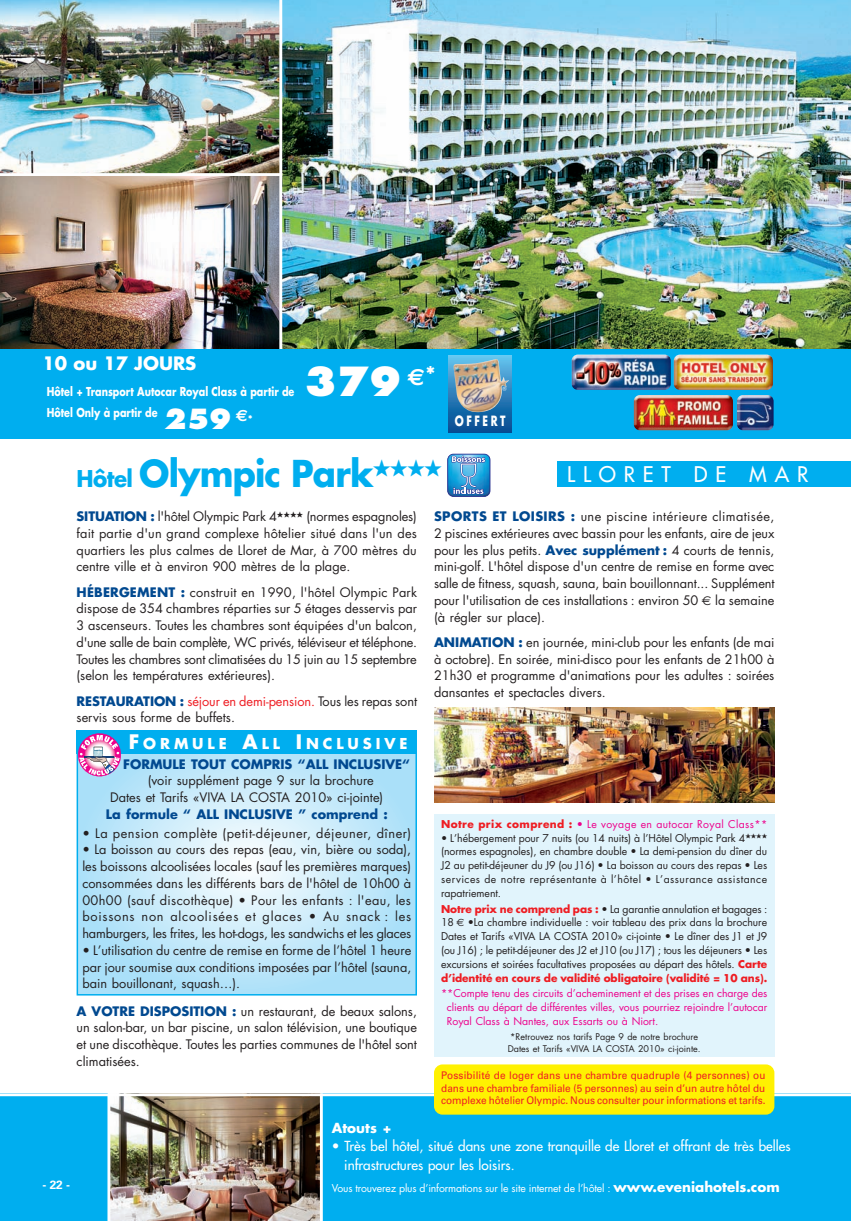
<style>
.page{position:relative;width:851px;height:1221px;background:#fff}
.page>*{position:absolute;margin:0;border:0;box-sizing:border-box;transform-origin:0 0}
.t1{font:800 39px "Futura";color:#fff}
.t2{font:700 36px "Futura";letter-spacing:-.025em;color:#00aeef;scale:.95 1}
.t3{font:800 27px "Futura";color:#fff}
.t4{font:21px "Futura";letter-spacing:.38em;color:#fff}
.t5{font:700 18px "Futura";color:#fff}
.t6{font:700 14.7px "Futura";letter-spacing:.265em;color:#fff}
.t7{font:700 13.8px "Futura";letter-spacing:.25em;color:#fff;scale:.74 1}
.t8{font:13.5px/18.5px "Futura";color:#fff}
.t9{font:700 13.5px "Futura";color:#fff}
.t10{font:12.75px/16.8px "Futura";color:#231f20;text-align:justify}
.t11{font:700 12.75px "Futura";color:#014990}
.t12{font:12.75px "Futura";letter-spacing:.04em;color:#231f20}
.t13{font:700 12px "Futura";color:#fff;scale:.8 1}
.t14{font:700 12px "Univers";color:#fff}
.t15{font:10.5px/13.8px "Futura";letter-spacing:-.005em;color:#231f20;text-align:justify}
.t16{font:10.5px/12.6px "Univers";letter-spacing:-.01em;color:#ee1d23;text-align:justify;scale:.95 1}
.t17{font:10.5px/13.8px "Futura";letter-spacing:-.005em;color:#ed028c;text-align:justify}
.t18{font:10.5px "Futura";letter-spacing:-.015em;color:#fff}
.t19{font:10.5px "Futura";letter-spacing:.035em;color:#ed028c}
.t20{font:9px/11.9px "Futura";color:#231f20}
.s1{font-size:22.5px}
.s2{font-weight:700;color:#014990}
.s3{color:#ee1d23}
.s4{font-size:19.5px}
.s5{font-family:"Euro Sans"}
.s6{font-weight:700;color:#ee1d23}
.s7{font-weight:700;font-size:13.5px}
</style>
<div class="page">
<img style="left:0;top:0;width:279px;height:173px">
<img style="left:282px;top:0;width:568px;height:349px">
<img style="left:0;top:176px;width:279px;height:173px">
<div style="left:0;top:1093px;width:109px;height:127px;background:#00aeef"></div>
<img style="left:110px;top:1096px;width:210px;height:124px">
<div style="left:321px;top:1093px;width:529px;height:127px;background:#00aeef"></div>
<hr style="left:107px;top:1093px;width:3px;height:127px;background:#fff">
<hr style="left:320px;top:1093px;width:3px;height:127px;background:#fff">
<hr style="left:0;top:1093px;width:850px;height:3px;background:#fff">
<div style="left:0;top:349px;width:850px;height:89px;background:#00aeef"></div>
<img style="left:434px;top:707px;width:340px;height:95px">
<svg style="left:80px;top:754px;width:334px;height:238px;background:#c3e8fa"></svg>
<div style="left:77px;top:731px;width:340px;height:264px;border:2px solid #00aeef"></div>
<div style="left:77px;top:730px;width:340px;height:24px;background:#00aeef"></div>
<div style="left:557px;top:461px;width:293px;height:26px;background:#00aeef"></div>
<svg style="left:78px;top:733px;width:43px;height:43px"></svg>
<div style="left:448px;top:355px;width:63px;height:77px;background:linear-gradient(to bottom,#65c3ee,#00468d)"></div>
<img style="left:453px;top:359px;width:56px;height:53px">
<div style="left:434px;top:814px;width:340px;height:242px;background:#e1f4fc"></div>
<svg style="left:447px;top:453px;width:43px;height:44px;background:#4f9cd1"></svg>
<div style="left:434px;top:1064px;width:340px;height:50px;background:#fff101;border-radius:9px"></div>
<img style="left:571px;top:354px;width:99px;height:36px;border-radius:6px">
<img style="left:673px;top:354px;width:99px;height:36px;border-radius:6px">
<img style="left:736px;top:395px;width:37px;height:35px;border-radius:6px">
<img style="left:633px;top:395px;width:99px;height:35px;border-radius:6px">
<svg style="left:502px;top:387px;width:4px;height:4px"></svg>
<h3 class="t5" style="left:43px;top:355px;width:155px">10 ou 17 JOURS</h3>
<p class="t13" style="left:47px;top:386px;width:311px">Hôtel + Transport Autocar Royal Class à partir de</p>
<p class="t13" style="left:47px;top:407px;width:140px">Hôtel Only à partir de</p>
<h3 class="t3" style="left:164px;top:407px;width:90px">259 <sup>€</sup><sup>*</sup></h3>
<h1 class="t1" style="left:304px;top:364px;width:133px">379 <sup>€</sup><sup>*</sup></h1>
<p class="t7" style="left:455px;top:415px;width:70px">OFFERT</p>
<h2 class="t2" style="left:77px;top:457px;width:386px"><span class="s1">Hôtel</span> Olympic Park★★★★</h2>
<h3 class="t4" style="left:567px;top:463px;width:243px">LLORET DE MAR</h3>
<p class="t10" style="left:77px;top:509px;width:342px"><span class="s2">SITUATION :</span> l'hôtel Olympic Park 4★★★★ (normes espagnoles) fait partie d'un grand complexe hôtelier situé dans l'un des quartiers les plus calmes de Lloret de Mar, à 700 mètres du centre ville et à environ 900 mètres de la plage.</p>
<p class="t10" style="left:77px;top:584px;width:342px"><span class="s2">HÉBERGEMENT :</span> construit en 1990, l'hôtel Olympic Park dispose de 354 chambres réparties sur 5 étages desservis par 3 ascenseurs. Toutes les chambres sont équipées d'un balcon, d'une salle de bain complète, WC privés, téléviseur et téléphone.<br>Toutes les chambres sont climatisées du 15 juin au 15 septembre (selon les températures extérieures).</p>
<p class="t10" style="left:77px;top:693px;width:342px"><span class="s2">RESTAURATION :</span> <span class="s3">séjour en demi-pension.</span> Tous les repas sont servis sous forme de buffets.</p>
<p class="t6" style="left:129px;top:736px;width:280px"><span class="s4">F</span>ORMULE <span class="s4">A</span>LL <span class="s4">I</span>NCLUSIVE</p>
<p class="t11" style="left:123px;top:758px;width:288px">FORMULE TOUT COMPRIS “ALL INCLUSIVE“</p>
<p class="t10" style="left:110px;top:773px;width:274px;text-indent:37px">(voir supplément page 9 sur la brochure<br>Dates et Tarifs «VIVA LA COSTA 2010» ci-jointe)</p>
<p class="t11" style="left:106px;top:808px;width:283px">La formule “ ALL INCLUSIVE ” comprend :</p>
<p class="t12" style="left:82px;top:827px;width:330px">• La pension complète (petit-déjeuner, déjeuner, dîner)</p>
<p class="t10" style="left:82px;top:842px;width:330px">• La boisson au cours des repas (eau, vin, bière ou soda), les boissons alcoolisées locales (sauf les premières marques) consommées dans les différents bars de l'hôtel de 10h00 à 00h00 (sauf discothèque) • Pour les enfants : l'eau, les boissons non alcoolisées et glaces • Au snack : les hamburgers, les frites, les hot-dogs, les sandwichs et les glaces</p>
<p class="t10" style="left:82px;top:942px;width:330px">• L’utilisation du centre de remise en forme de l’hôtel 1 heure par jour soumise aux conditions imposées par l’hôtel (sauna, bain bouillonant, squash…).</p>
<p class="t10" style="left:77px;top:1003px;width:342px"><span class="s2">A VOTRE DISPOSITION :</span> un restaurant, de beaux salons, un salon-bar, un bar piscine, un salon télévision, une boutique et une discothèque. Toutes les parties communes de l'hôtel sont climatisées.</p>
<p class="t10" style="left:434px;top:509px;width:342px"><span class="s2">SPORTS ET LOISIRS :</span> une piscine intérieure climatisée, 2 piscines extérieures avec bassin pour les enfants, aire de jeux pour les plus petits. <span class="s2">Avec supplément :</span> 4 courts de tennis, mini-golf. L'hôtel dispose d'un centre de remise en forme avec salle de fitness, squash, sauna, bain bouillonnant... Supplément pour l'utilisation de ces installations : environ 50 <span class="s5">€</span> la semaine (à régler sur place).</p>
<p class="t10" style="left:434px;top:635px;width:342px"><span class="s2">ANIMATION :</span> en journée, mini-club pour les enfants (de mai à octobre). En soirée, mini-disco pour les enfants de 21h00 à 21h30 et programme d'animations pour les adultes : soirées dansantes et spectacles divers.</p>
<p class="t19" style="left:441px;top:819px;width:327px"><span class="s6">Notre prix comprend :</span> • Le voyage en autocar Royal Class**</p>
<p class="t15" style="left:441px;top:831px;width:327px">• L’hébergement pour 7 nuits (ou 14 nuits) à l’Hôtel Olympic Park 4★★★★ (normes espagnoles), en chambre double • La demi-pension du dîner du J2 au petit-déjeuner du J9 (ou J16) • La boisson au cours des repas • Les services de notre représentante à l’hôtel • L’assurance assistance rapatriement.</p>
<p class="t15" style="left:441px;top:902px;width:327px"><span class="s6">Notre prix ne comprend pas :</span> • La garantie annulation et bagages :<br>18 <span class="s5">€</span> •La chambre individuelle : voir tableau des prix dans la brochure Dates et Tarifs «VIVA LA COSTA 2010» ci-jointe • Le dîner des J1 et J9 (ou J16) ; le petit-déjeuner des J2 et J10 (ou J17) ; tous les déjeuners • Les excursions et soirées facultatives proposées au départ des hôtels. <span class="s6">Carte d’identité en cours de validité obligatoire (validité = 10 ans).</span></p>
<p class="t17" style="left:447px;top:987px;width:322px;text-indent:-6px">**Compte tenu des circuits d’acheminement et des prises en charge des clients au départ de différentes villes, vous pourriez rejoindre l’autocar Royal Class à Nantes, aux Essarts ou à Niort.</p>
<p class="t20" style="left:507px;top:1031px;width:194px">*Retrouvez nos tarifs Page 9 de notre brochure<br>Dates et Tarifs «VIVA LA COSTA 2010» ci-jointe.</p>
<p class="t16" style="left:441px;top:1069px;width:343px">Possibilité de loger dans une chambre quadruple (4 personnes) ou dans une chambre familiale (5 personnes) au sein d’un autre hôtel du complexe hôtelier Olympic. Nous consulter pour informations et tarifs.</p>
<p class="t14" style="left:42px;top:1180px;width:29px">- 22 -</p>
<p class="t9" style="left:332px;top:1121px;width:61px">Atouts +</p>
<p class="t8" style="left:344px;top:1138px;width:447px;text-indent:-12px">• Très bel hôtel, situé dans une zone tranquille de Lloret et offrant de très belles infrastructures pour les loisirs.</p>
<p class="t18" style="left:332px;top:1183px;width:449px">Vous trouverez plus d’informations sur le site internet de l’hôtel : <span class="s7">www.eveniahotels.com</span></p>
</div>
